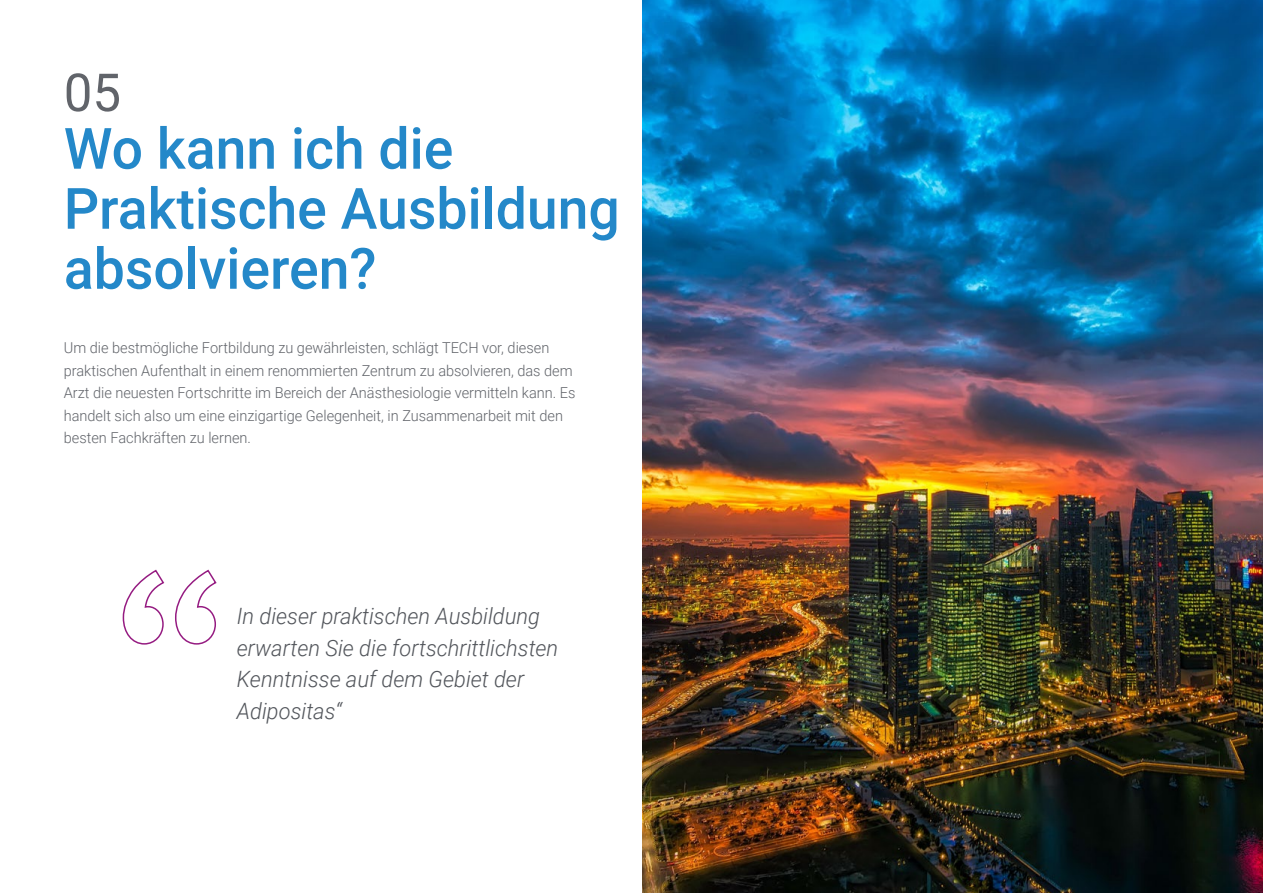
<style>
.page{position:relative;width:1263px;height:893px;background:#fff}
.page>*{position:absolute;margin:0;border:0;box-sizing:border-box;transform-origin:0 0}
.t1{font:500 57px/60px "Roboto";color:#2488c9}
.t2{font:52.5px "Roboto";color:#61646a}
.t3{font:italic 300 22.5px/31.5px "Roboto";color:#52555b}
.t4{font:300 15px/22.5px "Roboto";color:#61646a}
</style>
<div class="page">
<svg style="left:122px;top:569px;width:95px;height:76px"></svg>
<img style="left:642px;top:0;width:621px;height:893px">
<h2 class="t2" style="left:64px;top:56px;width:59px">05</h2>
<h1 class="t1" style="left:64px;top:116px;width:557px">Wo kann ich die<br>Praktische Ausbildung absolvieren?</h1>
<p class="t4" style="left:64px;top:336px;width:513px">Um die bestmögliche Fortbildung zu gewährleisten, schlägt TECH vor, diesen praktischen Aufenthalt in einem renommierten Zentrum zu absolvieren, das dem Arzt die neuesten Fortschritte im Bereich der Anästhesiologie vermitteln kann. Es handelt sich also um eine einzigartige Gelegenheit, in Zusammenarbeit mit den besten Fachkräften zu lernen.</p>
<h3 class="t3" style="left:237px;top:600px;width:323px">In dieser praktischen Ausbildung erwarten Sie die fortschrittlichsten<br>Kenntnisse auf dem Gebiet der<br>Adipositas“</h3>
</div>
